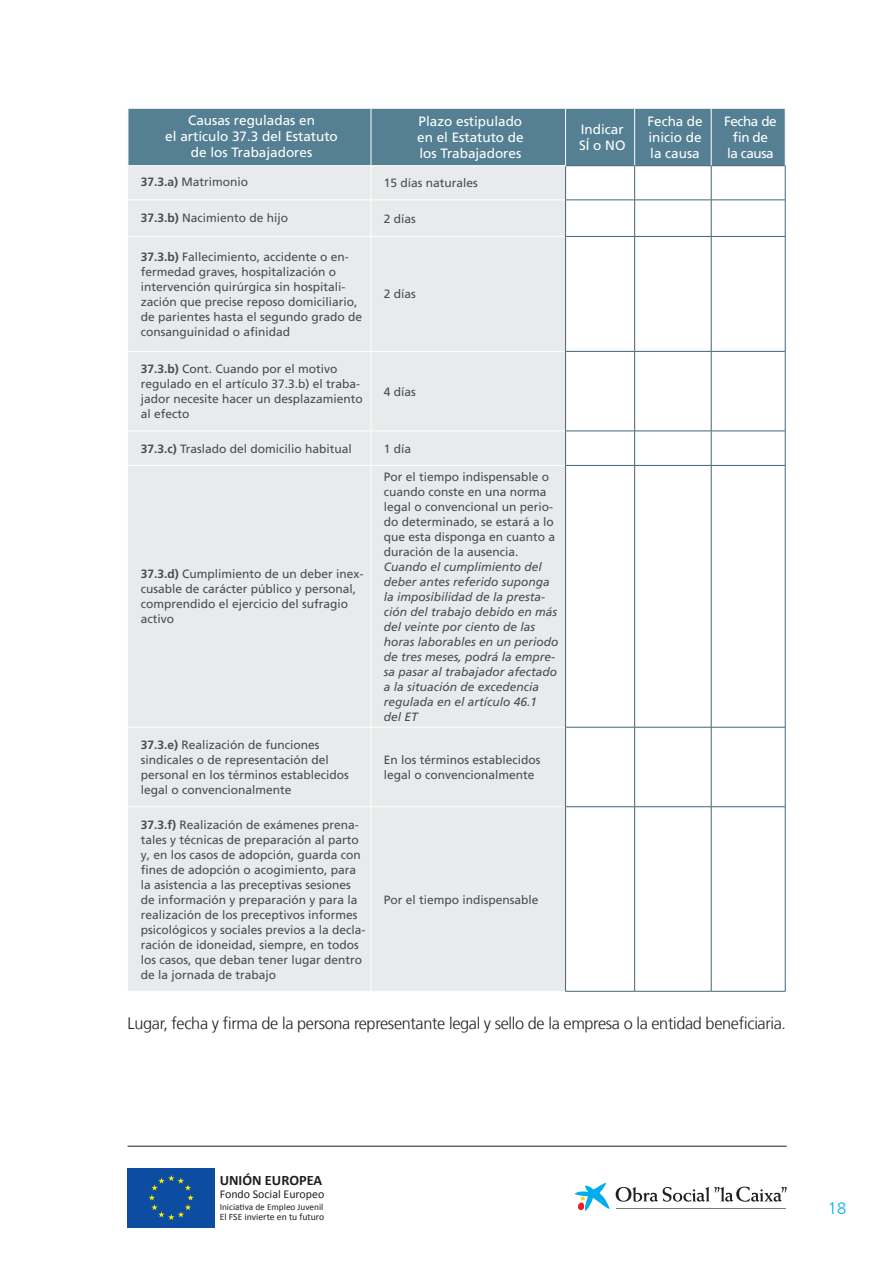
<style>
.page{position:relative;width:893px;height:1263px;background:#fff}
.page>*{position:absolute;margin:0;border:0;box-sizing:border-box;transform-origin:0 0}
.t1{font:300 16.5px "La Caixa Frutiger";letter-spacing:-.02em;color:#231f20}
.t2{font:300 16.5px "La Caixa Frutiger";color:#00aeef}
.t3{font:700 14.4px "Calibri";color:#231f20}
.t4{font:13.5px/16.2px "La Caixa Frutiger";color:#fff;text-align:justify}
.t5{font:13.5px/16.2px "La Caixa Frutiger";letter-spacing:-.03em;color:#fff;text-align:center}
.t6{font:12px/15px "La Caixa Frutiger";color:#4b4c4d}
.t7{font:italic 12px/15px "La Caixa Frutiger";color:#4b4c4d}
.t8{font:11.85px "Calibri";color:#231f20}
.t9{font:9.75px "Calibri";color:#231f20}
.t10{font:9.3px "Calibri";color:#231f20}
.s1{font-weight:700}
</style>
<div class="page">
<svg style="left:575px;top:1183px;width:35px;height:28px"></svg>
<svg style="left:616px;top:1208px;width:170px;height:1px"></svg>
<svg style="left:616px;top:1186px;width:171px;height:16px"></svg>
<hr style="left:128px;top:1146px;width:659px;height:1px;background:#231f20">
<div style="left:128px;top:1168px;width:87px;height:59px;background:#0d4da1"></div>
<svg style="left:149px;top:1175px;width:45px;height:45px"></svg>
<div style="left:129px;top:109px;width:656px;height:56px;background:#558093"></div>
<div style="left:128px;top:166px;width:437px;height:825px;background:#e9eaeb"></div>
<hr style="left:371px;top:166px;width:1px;height:33px;background:#fff">
<hr style="left:371px;top:200px;width:1px;height:36px;background:#fff">
<hr style="left:371px;top:237px;width:1px;height:114px;background:#fff">
<hr style="left:371px;top:352px;width:1px;height:78px;background:#fff">
<hr style="left:371px;top:431px;width:1px;height:34px;background:#fff">
<hr style="left:371px;top:466px;width:1px;height:261px;background:#fff">
<hr style="left:371px;top:728px;width:1px;height:78px;background:#fff">
<hr style="left:371px;top:807px;width:1px;height:184px;background:#fff">
<hr style="left:128px;top:199px;width:243px;height:1px;background:#fff">
<hr style="left:128px;top:236px;width:243px;height:1px;background:#fff">
<hr style="left:128px;top:351px;width:243px;height:1px;background:#fff">
<hr style="left:128px;top:430px;width:243px;height:1px;background:#fff">
<hr style="left:128px;top:465px;width:243px;height:1px;background:#fff">
<hr style="left:128px;top:727px;width:243px;height:1px;background:#fff">
<hr style="left:128px;top:806px;width:243px;height:1px;background:#fff">
<hr style="left:371px;top:199px;width:194px;height:1px;background:#fff">
<hr style="left:371px;top:236px;width:194px;height:1px;background:#fff">
<hr style="left:371px;top:351px;width:194px;height:1px;background:#fff">
<hr style="left:371px;top:430px;width:194px;height:1px;background:#fff">
<hr style="left:371px;top:465px;width:194px;height:1px;background:#fff">
<hr style="left:371px;top:727px;width:194px;height:1px;background:#fff">
<hr style="left:371px;top:806px;width:194px;height:1px;background:#fff">
<hr style="left:566px;top:165px;width:69px;height:1px;background:#416576">
<hr style="left:565px;top:166px;width:1px;height:34px;background:#416576">
<hr style="left:635px;top:165px;width:76px;height:1px;background:#416576">
<hr style="left:634px;top:166px;width:1px;height:34px;background:#416576">
<hr style="left:711px;top:165px;width:74px;height:1px;background:#416576">
<hr style="left:711px;top:166px;width:1px;height:34px;background:#416576">
<hr style="left:785px;top:166px;width:1px;height:34px;background:#416576">
<hr style="left:565px;top:200px;width:70px;height:1px;background:#416576">
<hr style="left:565px;top:200px;width:1px;height:36px;background:#416576">
<hr style="left:635px;top:200px;width:76px;height:1px;background:#416576">
<hr style="left:634px;top:200px;width:1px;height:36px;background:#416576">
<hr style="left:711px;top:200px;width:74px;height:1px;background:#416576">
<hr style="left:711px;top:200px;width:1px;height:36px;background:#416576">
<hr style="left:785px;top:200px;width:1px;height:36px;background:#416576">
<hr style="left:565px;top:236px;width:70px;height:1px;background:#416576">
<hr style="left:565px;top:237px;width:1px;height:114px;background:#416576">
<hr style="left:635px;top:236px;width:76px;height:1px;background:#416576">
<hr style="left:634px;top:237px;width:1px;height:114px;background:#416576">
<hr style="left:711px;top:236px;width:74px;height:1px;background:#416576">
<hr style="left:711px;top:237px;width:1px;height:114px;background:#416576">
<hr style="left:785px;top:237px;width:1px;height:114px;background:#416576">
<hr style="left:565px;top:351px;width:70px;height:1px;background:#416576">
<hr style="left:565px;top:352px;width:1px;height:79px;background:#416576">
<hr style="left:635px;top:351px;width:76px;height:1px;background:#416576">
<hr style="left:634px;top:352px;width:1px;height:79px;background:#416576">
<hr style="left:711px;top:351px;width:74px;height:1px;background:#416576">
<hr style="left:711px;top:352px;width:1px;height:79px;background:#416576">
<hr style="left:785px;top:352px;width:1px;height:79px;background:#416576">
<hr style="left:371px;top:109px;width:1px;height:56px;background:#fff">
<hr style="left:565px;top:431px;width:70px;height:1px;background:#416576">
<hr style="left:565px;top:431px;width:1px;height:34px;background:#416576">
<hr style="left:565px;top:109px;width:1px;height:56px;background:#fff">
<hr style="left:635px;top:431px;width:76px;height:1px;background:#416576">
<hr style="left:634px;top:431px;width:1px;height:34px;background:#416576">
<hr style="left:634px;top:109px;width:1px;height:56px;background:#fff">
<hr style="left:711px;top:431px;width:74px;height:1px;background:#416576">
<hr style="left:711px;top:431px;width:1px;height:34px;background:#416576">
<hr style="left:785px;top:431px;width:1px;height:34px;background:#416576">
<hr style="left:711px;top:109px;width:1px;height:56px;background:#fff">
<hr style="left:565px;top:465px;width:70px;height:1px;background:#416576">
<hr style="left:565px;top:466px;width:1px;height:261px;background:#416576">
<hr style="left:635px;top:465px;width:76px;height:1px;background:#416576">
<hr style="left:634px;top:466px;width:1px;height:261px;background:#416576">
<hr style="left:711px;top:465px;width:74px;height:1px;background:#416576">
<hr style="left:711px;top:466px;width:1px;height:261px;background:#416576">
<hr style="left:785px;top:466px;width:1px;height:261px;background:#416576">
<hr style="left:565px;top:727px;width:70px;height:1px;background:#416576">
<hr style="left:565px;top:727px;width:1px;height:79px;background:#416576">
<hr style="left:635px;top:727px;width:76px;height:1px;background:#416576">
<hr style="left:634px;top:727px;width:1px;height:79px;background:#416576">
<hr style="left:711px;top:727px;width:74px;height:1px;background:#416576">
<hr style="left:711px;top:727px;width:1px;height:79px;background:#416576">
<hr style="left:785px;top:727px;width:1px;height:79px;background:#416576">
<hr style="left:565px;top:806px;width:70px;height:1px;background:#416576">
<hr style="left:565px;top:807px;width:1px;height:184px;background:#416576">
<hr style="left:565px;top:991px;width:70px;height:1px;background:#416576">
<hr style="left:635px;top:806px;width:76px;height:1px;background:#416576">
<hr style="left:634px;top:807px;width:1px;height:184px;background:#416576">
<hr style="left:635px;top:991px;width:76px;height:1px;background:#416576">
<hr style="left:711px;top:806px;width:74px;height:1px;background:#416576">
<hr style="left:711px;top:807px;width:1px;height:184px;background:#416576">
<hr style="left:785px;top:807px;width:1px;height:184px;background:#416576">
<hr style="left:711px;top:991px;width:74px;height:1px;background:#416576">
<p class="t4" style="left:165px;top:112px;width:174px;text-align:center">Causas reguladas en<br>el artículo 37.3 del Estatuto de los Trabajadores</p>
<p class="t4" style="left:417px;top:113px;width:108px">Plazo estipulado en el Estatuto de los Trabajadores</p>
<p class="t4" style="left:579px;top:121px;width:48px">Indicar<br>SÍ o NO</p>
<p class="t4" style="left:647px;top:113px;width:57px">Fecha de inicio de la causa</p>
<p class="t5" style="left:724px;top:113px;width:54px">Fecha de fin de<br>la causa</p>
<p class="t6" style="left:141px;top:175px;width:109px"><span class="s1">37.3.a)</span> Matrimonio</p>
<p class="t6" style="left:384px;top:176px;width:96px">15 días naturales</p>
<p class="t6" style="left:141px;top:210px;width:149px"><span class="s1">37.3.b)</span> Nacimiento de hijo</p>
<p class="t6" style="left:384px;top:211px;width:34px">2 días</p>
<p class="t6" style="left:141px;top:249px;width:223px"><span class="s1">37.3.b)</span> Fallecimiento, accidente o en&shy;fermedad graves, hospitalización o intervención quirúrgica sin hospitali&shy;zación que precise reposo domiciliario, de parientes hasta el segundo grado de consanguinidad o afinidad</p>
<p class="t6" style="left:384px;top:287px;width:34px">2 días</p>
<p class="t6" style="left:141px;top:362px;width:224px"><span class="s1">37.3.b)</span> Cont. Cuando por el motivo regulado en el artículo 37.3.b) el traba&shy;jador necesite hacer un desplazamiento al efecto</p>
<p class="t6" style="left:384px;top:384px;width:34px">4 días</p>
<p class="t6" style="left:141px;top:441px;width:213px"><span class="s1">37.3.c)</span> Traslado del domicilio habitual</p>
<p class="t6" style="left:384px;top:441px;width:29px">1 día</p>
<p class="t6" style="left:141px;top:567px;width:224px"><span class="s1">37.3.d)</span> Cumplimiento de un deber inex&shy;cusable de carácter público y personal, comprendido el ejercicio del sufragio activo</p>
<p class="t6" style="left:141px;top:737px;width:210px"><span class="s1">37.3.e)</span> Realización de funciones sindicales o de representación del personal en los términos establecidos legal o convencionalmente</p>
<p class="t6" style="left:141px;top:817px;width:226px"><span class="s1">37.3.f)</span> Realización de exámenes prena&shy;tales y técnicas de preparación al parto y, en los casos de adopción, guarda con fines de adopción o acogimiento, para la asistencia a las preceptivas sesiones de información y preparación y para la realización de los preceptivos informes psicológicos y sociales previos a la decla&shy;ración de idoneidad, siempre, en todos los casos, que deban tener lugar dentro de la jornada de trabajo</p>
<p class="t6" style="left:384px;top:469px;width:173px">Por el tiempo indispensable o cuando conste en una norma legal o convencional un perio&shy;do determinado, se estará a lo que esta disponga en cuanto a duración de la ausencia.</p>
<p class="t7" style="left:384px;top:559px;width:176px">Cuando el cumplimiento del deber antes referido suponga la imposibilidad de la presta&shy;ción del trabajo debido en más del veinte por ciento de las horas laborables en un periodo de tres meses, podrá la empre&shy;sa pasar al trabajador afectado a la situación de excedencia regulada en el artículo 46.1<br>del ET</p>
<p class="t6" style="left:384px;top:752px;width:158px">En los términos establecidos legal o convencionalmente</p>
<p class="t6" style="left:384px;top:892px;width:156px">Por el tiempo indispensable</p>
<h1 class="t1" style="left:128px;top:1013px;width:660px">Lugar, fecha y firma de la persona representante legal y sello de la empresa o la entidad beneficiaria.</h1>
<p class="t3" style="left:220px;top:1171px;width:104px">UNIÓN EUROPEA</p>
<p class="t8" style="left:220px;top:1187px;width:106px">Fondo Social Europeo</p>
<p class="t10" style="left:220px;top:1200px;width:105px">Iniciativa de Empleo Juvenil</p>
<h1 class="t2" style="left:828px;top:1198px;width:20px">18</h1>
<p class="t9" style="left:220px;top:1210px;width:106px">El FSE invierte en tu futuro</p>
</div>
